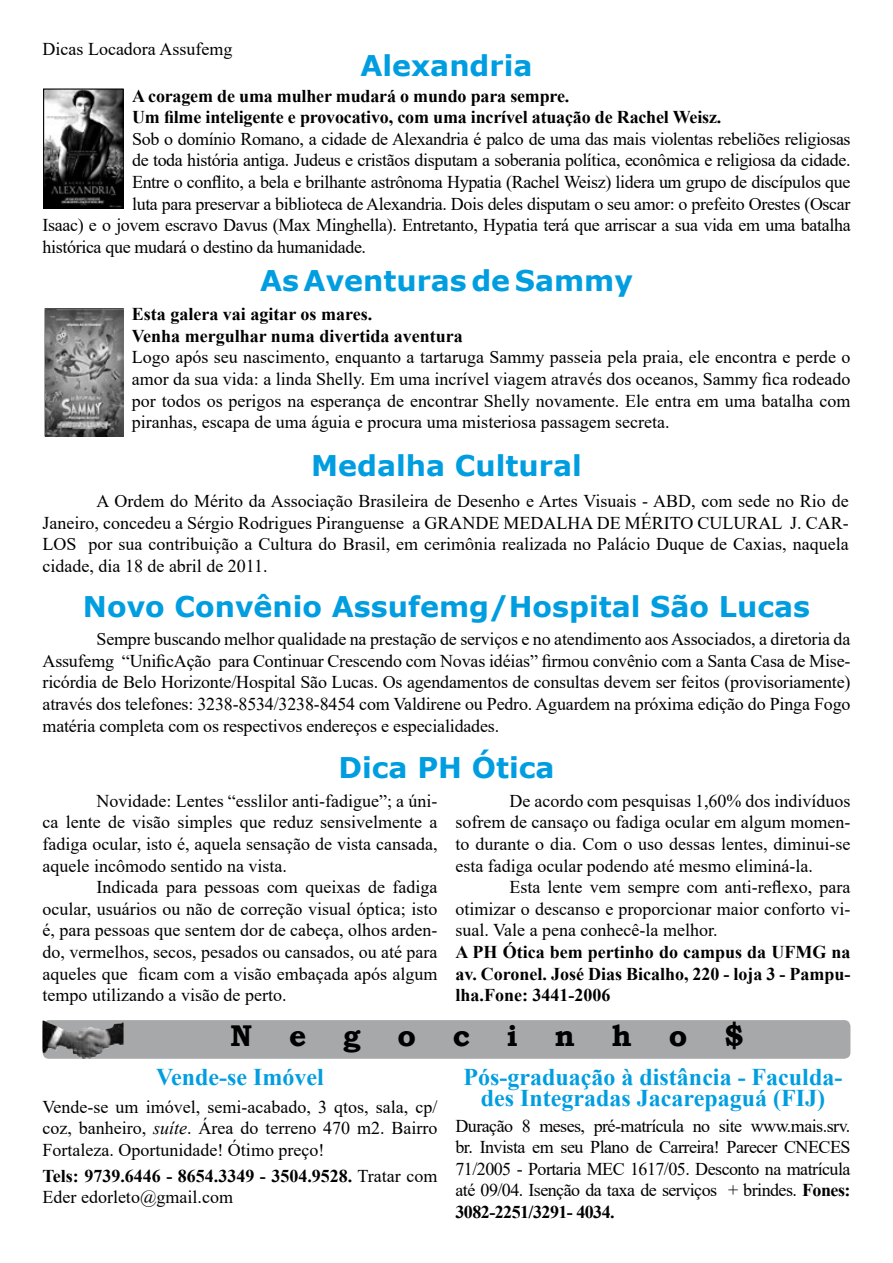
<style>
.page{position:relative;width:893px;height:1263px;background:#fff}
.page>*{position:absolute;margin:0;border:0;box-sizing:border-box;transform-origin:0 0}
.t1{font:700 30px "Bookman Old Style";letter-spacing:1.225em;color:#000}
.t2{font:700 28.5px "Verdana";color:#009ee0}
.t3{font:700 24px/21.5px "Times New Roman";color:#009ee0;text-align:center}
.t4{font:18px/21.6px "Times New Roman";letter-spacing:-.02em;color:#000;text-align:justify}
.t5{font:700 18px/21.6px "Times New Roman";color:#000}
.t6{font:18px "Times New Roman";color:#000}
.s1{font-style:italic}
.s2{font-weight:400}
.s3{font-weight:700}
</style>
<div class="page">
<div style="left:43px;top:1020px;width:807px;height:39px;background:#a7a8aa;border-radius:6px"></div>
<img style="left:43px;top:1020px;width:81px;height:39px">
<img style="left:45px;top:90px;width:77px;height:116px">
<div style="left:43px;top:88px;width:81px;height:120px;border:1px solid #000"></div>
<img style="left:45px;top:310px;width:78px;height:126px">
<p class="t6" style="left:43px;top:36px;width:191px">Dicas Locadora Assufemg</p>
<h2 class="t2" style="left:360px;top:46px;width:174px">Alexandria</h2>
<p class="t5" style="left:132px;top:84px;width:591px">A coragem de uma mulher mudará o mundo para sempre.<br>Um filme inteligente e provocativo, com uma incrível atuação de Rachel Weisz.</p>
<p class="t4" style="left:132px;top:127px;width:720px">Sob o domínio Romano, a cidade de Alexandria é palco de uma das mais violentas rebeliões religiosas</p>
<p class="t4" style="left:132px;top:149px;width:720px">de toda história antiga. Judeus e cristãos disputam a soberania política, econômica e religiosa da cidade.</p>
<p class="t4" style="left:132px;top:170px;width:720px">Entre o conflito, a bela e brilhante astrônoma Hypatia (Rachel Weisz) lidera um grupo de discípulos que</p>
<p class="t4" style="left:132px;top:192px;width:720px">luta para preservar a biblioteca de Alexandria. Dois deles disputam o seu amor: o prefeito Orestes (Oscar</p>
<p class="t4" style="left:43px;top:214px;width:810px">Isaac) e o jovem escravo Davus (Max Minghella). Entretanto, Hypatia terá que arriscar a sua vida em uma batalha</p>
<p class="t4" style="left:43px;top:235px;width:325px">histórica que mudará o destino da humanidade.</p>
<h2 class="t2" style="left:260px;top:261px;width:374px">As Aventuras de Sammy</h2>
<p class="t5" style="left:132px;top:303px;width:333px">Esta galera vai agitar os mares.<br>Venha mergulhar numa divertida aventura</p>
<p class="t4" style="left:132px;top:346px;width:720px">Logo após seu nascimento, enquanto a tartaruga Sammy passeia pela praia, ele encontra e perde o amor da sua vida: a linda Shelly. Em uma incrível viagem através dos oceanos, Sammy fica rodeado por todos os perigos na esperança de encontrar Shelly novamente. Ele entra em uma batalha com piranhas, escapa de uma águia e procura uma misteriosa passagem secreta.</p>
<h2 class="t2" style="left:311px;top:446px;width:272px">Medalha Cultural</h2>
<p class="t4" style="left:43px;top:490px;width:808px;text-indent:54px">A Ordem do Mérito da Associação Brasileira de Desenho e Artes Visuais - ABD, com sede no Rio de Janeiro, concedeu a Sérgio Rodrigues Piranguense a GRANDE MEDALHA DE MÉRITO CULURAL J. CAR-LOS por sua contribuição a Cultura do Brasil, em cerimônia realizada no Palácio Duque de Caxias, naquela cidade, dia 18 de abril de 2011.</p>
<h2 class="t2" style="left:83px;top:587px;width:729px">Novo Convênio Assufemg/Hospital São Lucas</h2>
<p class="t4" style="left:43px;top:628px;width:809px;text-indent:54px">Sempre buscando melhor qualidade na prestação de serviços e no atendimento aos Associados, a diretoria da Assufemg “UnificAção para Continuar Crescendo com Novas idéias” firmou convênio com a Santa Casa de Mise&shy;ricórdia de Belo Horizonte/Hospital São Lucas. Os agendamentos de consultas devem ser feitos (provisoriamente) através dos telefones: 3238-8534/3238-8454 com Valdirene ou Pedro. Aguardem na próxima edição do Pinga Fogo matéria completa com os respectivos endereços e especialidades.</p>
<h2 class="t2" style="left:338px;top:747px;width:218px">Dica PH Ótica</h2>
<p class="t4" style="left:43px;top:789px;width:396px;text-indent:54px">Novidade: Lentes “esslilor anti-fadigue”; a úni&shy;ca lente de visão simples que reduz sensivelmente a fadiga ocular, isto é, aquela sensação de vista cansada, aquele incômodo sentido na vista.</p>
<p class="t4" style="left:43px;top:876px;width:396px;text-indent:54px">Indicada para pessoas com queixas de fadiga ocular, usuários ou não de correção visual óptica; isto é, para pessoas que sentem dor de cabeça, olhos arden&shy;do, vermelhos, secos, pesados ou cansados, ou até para aqueles que ficam com a visão embaçada após algum tempo utilizando a visão de perto.</p>
<p class="t4" style="left:455px;top:789px;width:396px;text-indent:54px">De acordo com pesquisas 1,60% dos indivíduos sofrem de cansaço ou fadiga ocular em algum momen&shy;to durante o dia. Com o uso dessas lentes, diminui-se esta fadiga ocular podendo até mesmo eliminá-la.</p>
<p class="t4" style="left:455px;top:876px;width:396px;text-indent:54px">Esta lente vem sempre com anti-reflexo, para otimizar o descanso e proporcionar maior conforto vi&shy;sual. Vale a pena conhecê-la melhor.</p>
<p class="t5" style="left:455px;top:941px;width:396px;text-align:justify">A PH Ótica bem pertinho do campus da UFMG na av. Coronel. José Dias Bicalho, 220 - loja 3 - Pampu&shy;lha.Fone: 3441-2006</p>
<h1 class="t1" style="left:230px;top:1014px;width:515px">Negocinho$</h1>
<h3 class="t3" style="left:156px;top:1065px;width:169px">Vende-se Imóvel</h3>
<p class="t4" style="left:43px;top:1095px;width:396px">Vende-se um imóvel, semi-acabado, 3 qtos, sala, cp/ coz, banheiro, <span class="s1">suíte</span>. Área do terreno 470 m2. Bairro Fortaleza. Oportunidade! Ótimo preço!</p>
<p class="t5" style="left:43px;top:1164px;width:396px">Tels: 9739.6446 - 8654.3349 - 3504.9528. <span class="s2">Tratar com<br>Eder edorleto@gmail.com</span></p>
<h3 class="t3" style="left:464px;top:1065px;width:380px">Pós-graduação à distância - Faculda&shy;des Integradas Jacarepaguá (FIJ)</h3>
<p class="t4" style="left:455px;top:1114px;width:396px">Duração 8 meses, pré-matrícula no site www.mais.srv. br. Invista em seu Plano de Carreira! Parecer CNECES 71/2005 - Portaria MEC 1617/05. Desconto na matrícula até 09/04. Isenção da taxa de serviços + brindes. <span class="s3">Fones:<br>3082-2251/3291- 4034.</span></p>
</div>
